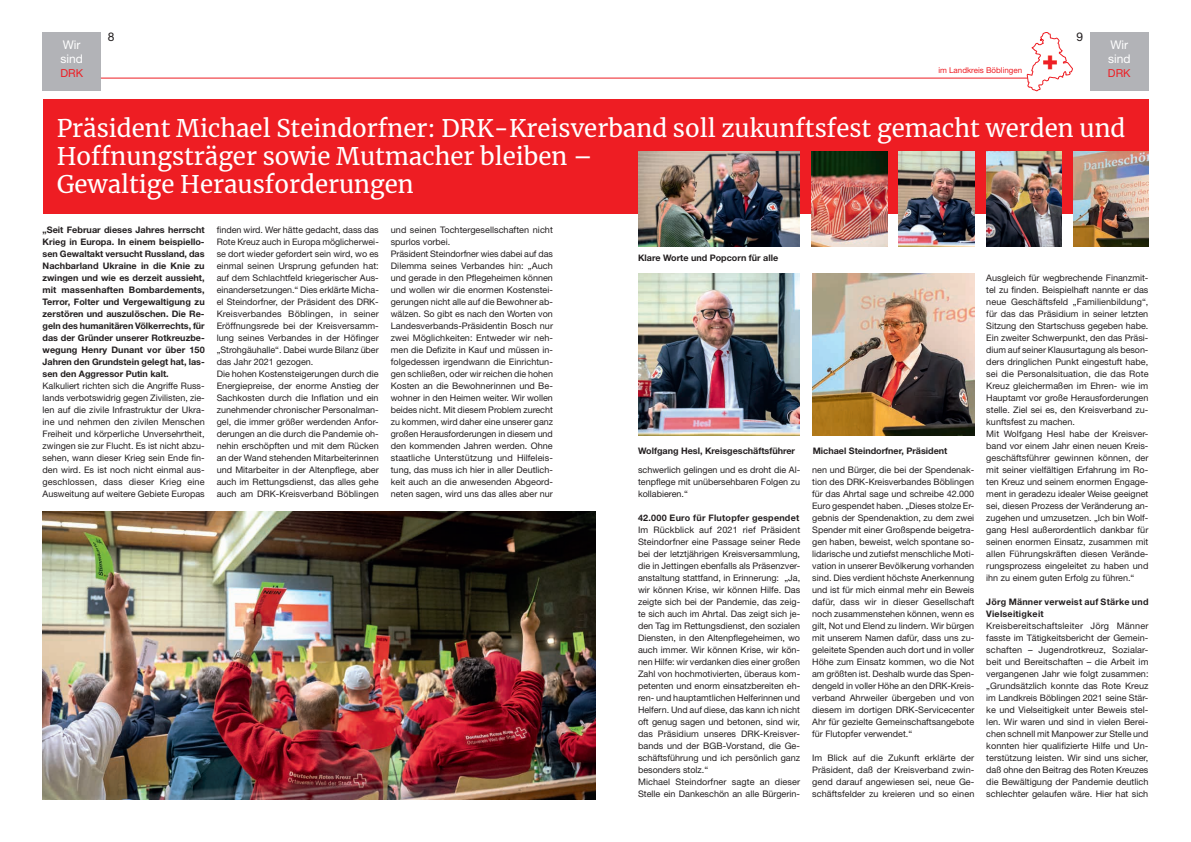
<style>
.page{position:relative;width:1191px;height:842px;background:#fff}
.page>*{position:absolute;margin:0;border:0;box-sizing:border-box;transform-origin:0 0}
.t1{font:24px/28px "Merriweather";color:#fff}
.t2{font:12px/14px "Helvetica Neue LT Pro";color:#fff}
.t3{font:12px "Helvetica Neue LT Pro";color:#231f20}
.t4{font:11px "Helvetica Neue LT Pro";color:#ee1d23}
.t5{font:9px/12px "Helvetica Neue LT Pro";color:#231f20;text-align:justify}
.t6{font:700 9px/12px "Helvetica Neue LT Pro";color:#231f20;text-align:justify}
.t7{font:700 9px/12px "Helvetica Neue LT Pro";letter-spacing:.025em;color:#231f20}
.t8{font:8px "Helvetica Neue LT Pro";color:#ee1d23}
</style>
<div class="page">
<div style="left:43px;top:32px;width:58px;height:59px;background:#b2b3b7"></div>
<div style="left:1090px;top:32px;width:58px;height:59px;background:#b2b3b7"></div>
<img style="left:812px;top:274px;width:162px;height:161px">
<img style="left:638px;top:274px;width:161px;height:161px">
<div style="left:43px;top:99px;width:1105px;height:115px;background:#ee1d23"></div>
<svg style="left:1027px;top:32px;width:45px;height:59px"></svg>
<img style="left:1041px;top:54px;width:17px;height:16px">
<hr style="left:101px;top:78px;width:926px;height:1px;background:#ee1d23">
<img style="left:1073px;top:152px;width:75px;height:94px">
<img style="left:986px;top:152px;width:75px;height:94px">
<img style="left:812px;top:152px;width:75px;height:94px">
<img style="left:898px;top:152px;width:76px;height:94px">
<img style="left:638px;top:152px;width:161px;height:94px">
<img style="left:43px;top:512px;width:552px;height:287px">
<h2 class="t2" style="left:60px;top:38px;width:24px">Wir sind</h2>
<p class="t4" style="left:60px;top:67px;width:24px">DRK</p>
<h2 class="t3" style="left:108px;top:29px;width:8px">8</h2>
<h2 class="t3" style="left:1076px;top:29px;width:8px">9</h2>
<p class="t8" style="left:938px;top:65px;width:85px">im Landkreis Böblingen</p>
<h2 class="t2" style="left:1108px;top:38px;width:24px">Wir sind</h2>
<p class="t4" style="left:1108px;top:67px;width:24px">DRK</p>
<h1 class="t1" style="left:57px;top:114px;width:1070px">Präsident Michael Steindorfner: DRK-Kreisverband soll zukunftsfest gemacht werden und<br>Hoffnungsträger sowie Mutmacher bleiben –<br>Gewaltige Herausforderungen</h1>
<p class="t6" style="left:43px;top:224px;width:164px">„Seit Februar dieses Jahres herrscht Krieg in Europa. In einem beispiello&shy;sen Gewaltakt versucht Russland, das Nachbarland Ukraine in die Knie zu zwingen und wie es derzeit aussieht, mit massenhaften Bombardements, Terror, Folter und Vergewaltigung zu zerstören und auszulöschen. Die Re&shy;geln des humanitären Völkerrechts, für das der Gründer unserer Rotkreuzbe&shy;wegung Henry Dunant vor über 150<br>Jahren den Grundstein gelegt hat, las&shy;sen den Aggressor Putin kalt.</p>
<p class="t5" style="left:43px;top:380px;width:164px">Kalkuliert richten sich die Angriffe Russ&shy;lands verbotswidrig gegen Zivilisten, zie&shy;len auf die zivile Infrastruktur der Ukra&shy;ine und nehmen den zivilen Menschen Freiheit und körperliche Unversehrtheit, zwingen sie zur Flucht. Es ist nicht abzu&shy;sehen, wann dieser Krieg sein Ende fin&shy;den wird. Es ist noch nicht einmal aus&shy;geschlossen, dass dieser Krieg eine Ausweitung auf weitere Gebiete Europas</p>
<p class="t5" style="left:217px;top:224px;width:164px;text-align:left">finden wird. Wer hätte gedacht, dass das Rote Kreuz auch in Europa möglicherwei&shy;se dort wieder gefordert sein wird, wo es einmal seinen Ursprung gefunden hat: auf dem Schlachtfeld kriegerischer Aus&shy;einandersetzungen.“ Dies erklärte Micha&shy;el Steindorfner, der Präsident des DRK-Kreisverbandes Böblingen, in seiner Eröffnungsrede bei der Kreisversamm&shy;lung seines Verbandes in der Höfinger „Strohgäuhalle“. Dabei wurde Bilanz über das Jahr 2021 gezogen.<br>Die hohen Kostensteigerungen durch die Energiepreise, der enorme Anstieg der Sachkosten durch die Inflation und ein zunehmender chronischer Personalman&shy;gel, die immer größer werdenden Anfor&shy;derungen an die durch die Pandemie oh&shy;nehin erschöpften und mit dem Rücken an der Wand stehenden Mitarbeiterinnen und Mitarbeiter in der Altenpflege, aber auch im Rettungsdienst, das alles gehe auch am DRK-Kreisverband Böblingen</p>
<p class="t5" style="left:391px;top:224px;width:164px;text-align:left">und seinen Tochtergesellschaften nicht spurlos vorbei.<br>Präsident Steindorfner wies dabei auf das Dilemma seines Verbandes hin: „Auch und gerade in den Pflegeheimen können und wollen wir die enormen Kostenstei&shy;gerungen nicht alle auf die Bewohner ab&shy;wälzen. So gibt es nach den Worten von Landesverbands-Präsidentin Bosch nur zwei Möglichkeiten: Entweder wir neh&shy;men die Defizite in Kauf und müssen in&shy;folgedessen irgendwann die Einrichtun&shy;gen schließen, oder wir reichen die hohen Kosten an die Bewohnerinnen und Be&shy;wohner in den Heimen weiter. Wir wollen beides nicht. Mit diesem Problem zurecht zu kommen, wird daher eine unserer ganz großen Herausforderungen in diesem und den kommenden Jahren werden. Ohne staatliche Unterstützung und Hilfeleis&shy;tung, das muss ich hier in aller Deutlich&shy;keit auch an die anwesenden Abgeord&shy;neten sagen, wird uns das alles aber nur</p>
<p class="t6" style="left:638px;top:252px;width:142px">Klare Worte und Popcorn für alle</p>
<p class="t5" style="left:986px;top:272px;width:164px;text-align:left">Ausgleich für wegbrechende Finanzmit&shy;tel zu finden. Beispielhaft nannte er das neue Geschäftsfeld „Familienbildung“, für das das Präsidium in seiner letzten Sitzung den Startschuss gegeben habe.<br>Ein zweiter Schwerpunkt, den das Präsi&shy;dium auf seiner Klausurtagung als beson&shy;ders dringlichen Punkt eingestuft habe, sei die Personalsituation, die das Rote Kreuz gleichermaßen im Ehren- wie im Hauptamt vor große Herausforderungen stelle. Ziel sei es, den Kreisverband zu&shy;kunftsfest zu machen.<br>Mit Wolfgang Hesl habe der Kreisver&shy;band vor einem Jahr einen neuen Kreis&shy;geschäftsführer gewinnen können, der mit seiner vielfältigen Erfahrung im Ro&shy;ten Kreuz und seinem enormen Engage&shy;ment in geradezu idealer Weise geeignet sei, diesen Prozess der Veränderung an&shy;zugehen und umzusetzen. „Ich bin Wolf&shy;gang Hesl außerordentlich dankbar für seinen enormen Einsatz, zusammen mit allen Führungskräften diesen Verände&shy;rungsprozess eingeleitet zu haben und ihn zu einem guten Erfolg zu führen.“</p>
<p class="t7" style="left:986px;top:596px;width:164px">Jörg Männer verweist auf Stärke und<br>Vielseitigkeit</p>
<p class="t5" style="left:986px;top:620px;width:164px">Kreisbereitschaftsleiter Jörg Männer fasste im Tätigkeitsbericht der Gemein&shy;schaften – Jugendrotkreuz, Sozialar&shy;beit und Bereitschaften – die Arbeit im vergangenen Jahr wie folgt zusammen: „Grundsätzlich konnte das Rote Kreuz im Landkreis Böblingen 2021 seine Stär&shy;ke und Vielseitigkeit unter Beweis stel&shy;len. Wir waren und sind in vielen Berei&shy;chen schnell mit Manpower zur Stelle und konnten hier qualifizierte Hilfe und Un&shy;terstützung leisten. Wir sind uns sicher, daß ohne den Beitrag des Roten Kreuzes die Bewältigung der Pandemie deutlich schlechter gelaufen wäre. Hier hat sich</p>
<p class="t6" style="left:812px;top:445px;width:136px">Michael Steindorfner, Präsident</p>
<p class="t6" style="left:638px;top:445px;width:158px">Wolfgang Hesl, Kreisgeschäftsführer</p>
<p class="t5" style="left:812px;top:464px;width:164px">nen und Bürger, die bei der Spendenak&shy;tion des DRK-Kreisverbandes Böblingen für das Ahrtal sage und schreibe 42.000<br>Euro gespendet haben. „Dieses stolze Er&shy;gebnis der Spendenaktion, zu dem zwei Spender mit einer Großspende beigetra&shy;gen haben, beweist, welch spontane so&shy;lidarische und zutiefst menschliche Moti&shy;vation in unserer Bevölkerung vorhanden sind. Dies verdient höchste Anerkennung und ist für mich einmal mehr ein Beweis dafür, dass wir in dieser Gesellschaft noch zusammenstehen können, wenn es gilt, Not und Elend zu lindern. Wir bürgen mit unserem Namen dafür, dass uns zu&shy;geleitete Spenden auch dort und in voller Höhe zum Einsatz kommen, wo die Not am größten ist. Deshalb wurde das Spen&shy;dengeld in voller Höhe an den DRK-Kreis&shy;verband Ahrweiler übergeben und von diesem im dortigen DRK-Servicecenter Ahr für gezielte Gemeinschaftsangebote für Flutopfer verwendet.“</p>
<p class="t5" style="left:812px;top:752px;width:164px">Im Blick auf die Zukunft erklärte der Präsident, daß der Kreisverband zwin&shy;gend darauf angewiesen sei, neue Ge&shy;schäftsfelder zu kreieren und so einen</p>
<p class="t5" style="left:638px;top:464px;width:164px">schwerlich gelingen und es droht die Al&shy;tenpflege mit unübersehbaren Folgen zu kollabieren.“</p>
<p class="t7" style="left:638px;top:512px;width:163px">42.000 Euro für Flutopfer gespendet</p>
<p class="t5" style="left:638px;top:524px;width:164px;text-align:left">Im Rückblick auf 2021 rief Präsident Steindorfner eine Passage seiner Rede bei der letztjährigen Kreisversammlung, die in Jettingen ebenfalls als Präsenzver&shy;anstaltung stattfand, in Erinnerung: „Ja, wir können Krise, wir können Hilfe. Das zeigte sich bei der Pandemie, das zeig&shy;te sich auch im Ahrtal. Das zeigt sich je&shy;den Tag im Rettungsdienst, den sozialen Diensten, in den Altenpflegeheimen, wo auch immer. Wir können Krise, wir kön&shy;nen Hilfe: wir verdanken dies einer großen Zahl von hochmotivierten, überaus kom&shy;petenten und enorm einsatzbereiten eh&shy;ren- und hauptamtlichen Helferinnen und Helfern. Und auf diese, das kann ich nicht oft genug sagen und betonen, sind wir, das Präsidium unseres DRK-Kreisver&shy;bands und der BGB-Vorstand, die Ge&shy;schäftsführung und ich persönlich ganz besonders stolz.“<br>Michael Steindorfner sagte an dieser Stelle ein Dankeschön an alle Bürgerin-</p>
</div>
